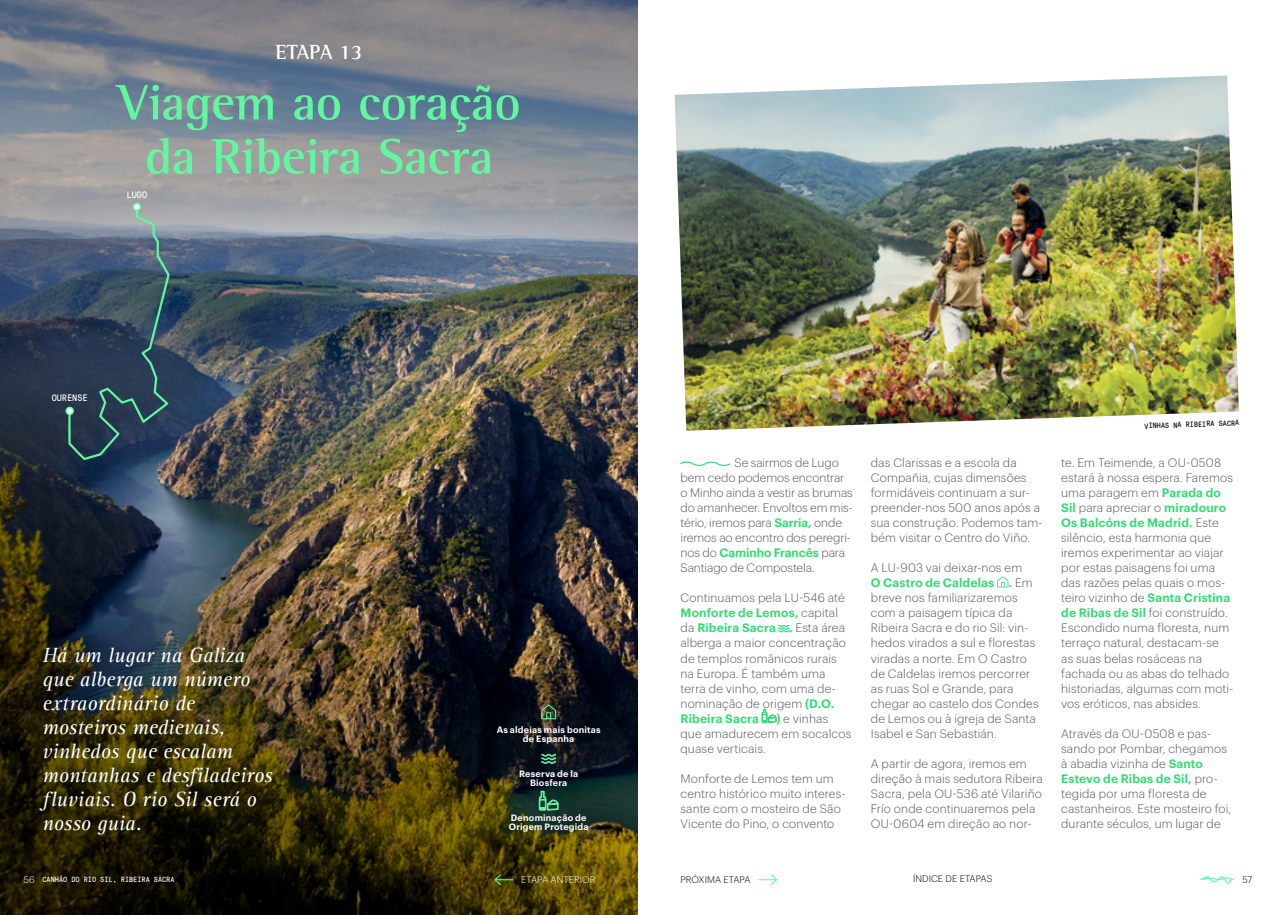
<style>
.page{position:relative;width:1276px;height:915px;background:#fff}
.page>*{position:absolute;margin:0;border:0;box-sizing:border-box;transform-origin:0 0}
.t1{font:700 51px/54px "Rotis Semi Serif Std";letter-spacing:-.005em;color:#61f7a0;text-align:center}
.t2{font:italic 21px/24px "Rotis Serif";color:#fff}
.t3{font:700 21px "Rotis Semi Serif Std";color:#fff}
.t4{font:300 12px/15px "Graphik";letter-spacing:.01em;color:#575756}
.t5{font:300 9.3px "Graphik";letter-spacing:.005em;color:#000}
.t6{font:300 9.3px "Graphik";letter-spacing:.005em;color:#fff}
.t7{font:9.3px "GT Pressura Mono";color:#fff}
.t8{font:600 9px/9px "Graphik";letter-spacing:.025em;color:#fff;text-align:center}
.t9{font:7.5px "GT Pressura Mono";color:#fff}
.t10{font:7.5px "GT Pressura Mono";color:#000}
.s1{font-weight:600;color:#33db72}
.s2{font-family:"Graphik";font-weight:300;font-size:9.3px}
</style>
<div class="page">
<img style="left:0;top:0;width:638px;height:914px">
<svg style="left:778px;top:624px;width:11px;height:8px"></svg>
<svg style="left:761px;top:708px;width:15px;height:14px"></svg>
<svg style="left:997px;top:576px;width:11px;height:11px"></svg>
<svg style="left:680px;top:461px;width:50px;height:5px"></svg>
<svg style="left:541px;top:704px;width:15px;height:15px"></svg>
<svg style="left:541px;top:753px;width:15px;height:10px"></svg>
<svg style="left:539px;top:790px;width:19px;height:20px"></svg>
<img style="left:674px;top:75px;width:565px;height:355px">
<svg style="left:66px;top:206px;width:105px;height:256px;background:#405567"></svg>
<svg style="left:133px;top:202px;width:8px;height:9px"></svg>
<div style="left:65px;top:406px;width:9px;height:9px;background:#fff;border:2px solid #61f7a0;border-radius:50%"></div>
<svg style="left:758px;top:874px;width:20px;height:12px"></svg>
<svg style="left:1199px;top:876px;width:34px;height:7px"></svg>
<svg style="left:493px;top:872px;width:20px;height:14px"></svg>
<h2 class="t3" style="left:275px;top:39px;width:89px">ETAPA 13</h2>
<h1 class="t1" style="left:118px;top:75px;width:405px">Viagem ao coração da Ribeira Sacra</h1>
<p class="t7" style="left:127px;top:188px;width:22px">LUGO</p>
<p class="t7" style="left:52px;top:391px;width:38px">OURENSE</p>
<h2 class="t2" style="left:43px;top:643px;width:232px">Há um lugar na Galiza que alberga um número extraordinário de mosteiros medievais, vinhedos que escalam montanhas e desfiladeiros fluviais. O rio Sil será o nosso guia.</h2>
<p class="t8" style="left:497px;top:724px;width:105px">As aldeias mais bonitas de Espanha</p>
<p class="t8" style="left:519px;top:767px;width:61px">Reserva de la<br>Biosfera</p>
<p class="t8" style="left:509px;top:812px;width:81px;text-align:left">Denominação de<br>Origem Protegida</p>
<p class="t4" style="left:680px;top:454px;width:174px;text-indent:54px">Se sairmos de Lugo bem cedo podemos encontrar o Minho ainda a vestir as brumas do amanhecer. Envoltos em mis&shy;tério, iremos para <span class="s1">Sarria,</span> onde iremos ao encontro dos peregri&shy;nos do <span class="s1">Caminho Francês</span> para<br>Santiago de Compostela.</p>
<p class="t4" style="left:680px;top:589px;width:167px">Continuamos pela LU-546 até<br><span class="s1">Monforte de Lemos,</span> capital da <span class="s1">Ribeira Sacra .</span> Esta área alberga a maior concentração de templos românicos rurais na Europa. É também uma terra de vinho, com uma de&shy;nominação de origem <span class="s1">(D.O.<br>Ribeira Sacra</span></p>
<p class="t4" style="left:680px;top:709px;width:172px;text-indent:96px"><span class="s1">)</span> e vinhas que amadurecem em socalcos quase verticais.</p>
<p class="t4" style="left:680px;top:769px;width:166px">Monforte de Lemos tem um centro histórico muito interes&shy;sante com o mosteiro de São<br>Vicente do Pino, o convento</p>
<p class="t4" style="left:871px;top:454px;width:173px">das Clarissas e a escola da<br>Compañia, cujas dimensões formidáveis continuam a sur&shy;preender-nos 500 anos após a sua construção. Podemos tam&shy;bém visitar o Centro do Viño.</p>
<p class="t4" style="left:871px;top:559px;width:169px">A LU-903 vai deixar-nos em<br><span class="s1">O Castro de Caldelas .</span> Em breve nos familiarizaremos com a paisagem típica da<br>Ribeira Sacra e do rio Sil: vin&shy;hedos virados a sul e florestas viradas a norte. Em O Castro de Caldelas iremos percorrer as ruas Sol e Grande, para chegar ao castelo dos Condes de Lemos ou à igreja de Santa<br>Isabel e San Sebastián.</p>
<p class="t4" style="left:871px;top:754px;width:173px">A partir de agora, iremos em direção à mais sedutora Ribeira<br>Sacra, pela OU-536 até Vilariño<br>Frío onde continuaremos pela<br>OU-0604 em direção ao nor-</p>
<p class="t10" style="left:1144px;top:420px;width:96px;rotate:-2deg">VINHAS NA RIBEIRA SACRA</p>
<p class="t4" style="left:1061px;top:454px;width:174px">te. Em Teimende, a OU-0508 estará à nossa espera. Faremos uma paragem em <span class="s1">Parada do<br>Sil</span> para apreciar o <span class="s1">miradouro<br>Os Balcóns de Madrid.</span> Este silêncio, esta harmonia que iremos experimentar ao viajar por estas paisagens foi uma das razões pelas quais o mos&shy;teiro vizinho de <span class="s1">Santa Cristina de Ribas de Sil</span> foi construído.<br>Escondido numa floresta, num terraço natural, destacam-se as suas belas rosáceas na fachada ou as abas do telhado historiadas, algumas com moti&shy;vos eróticos, nas absides.</p>
<p class="t4" style="left:1061px;top:724px;width:171px">Através da OU-0508 e pas&shy;sando por Pombar, chegamos à abadia vizinha de <span class="s1">Santo<br>Estevo de Ribas de Sil,</span> pro&shy;tegida por uma floresta de castanheiros. Este mosteiro foi, durante séculos, um lugar de</p>
<p class="t9" style="left:24px;top:874px;width:152px"><span class="s2">56</span> CANHÃO DO RIO SIL, RIBEIRA SACRA</p>
<p class="t6" style="left:521px;top:872px;width:76px">ETAPA ANTERIOR</p>
<p class="t5" style="left:680px;top:872px;width:72px">PRÓXIMA ETAPA</p>
<p class="t5" style="left:913px;top:871px;width:81px">ÍNDICE DE ETAPAS</p>
<p class="t5" style="left:1242px;top:872px;width:11px">57</p>
</div>
